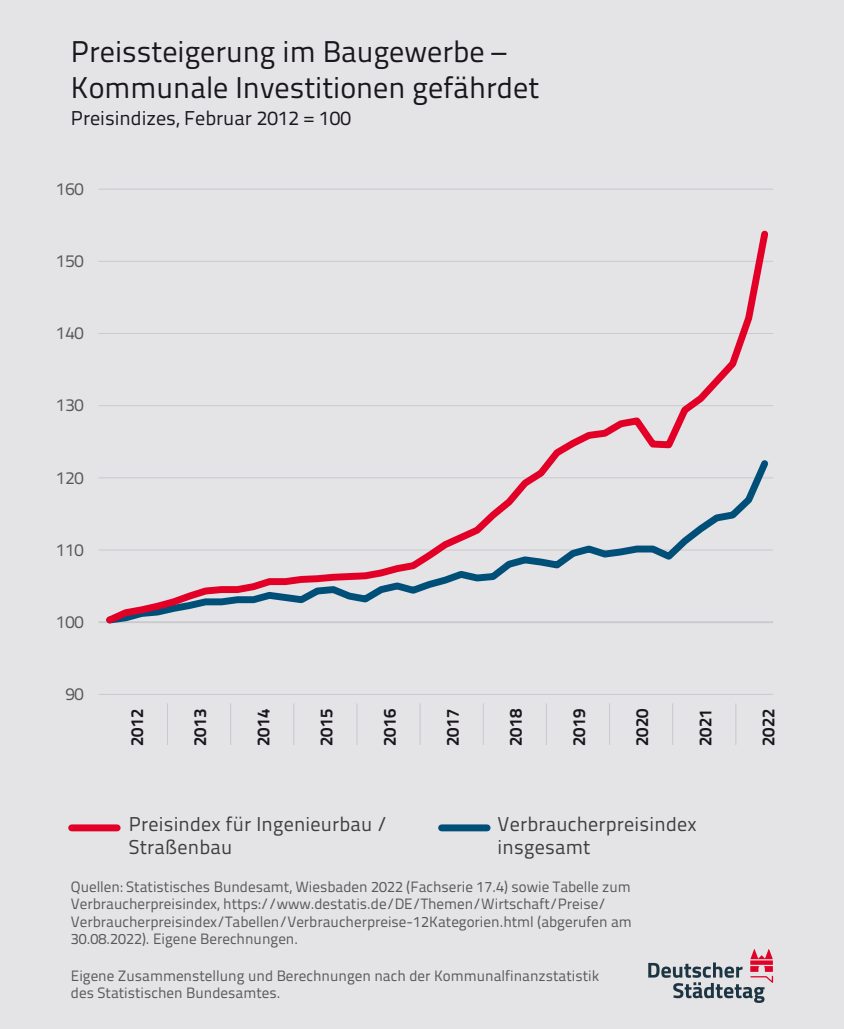
<style>
.page{position:relative;width:844px;height:1029px;background:#fff}
.page>*{position:absolute;margin:0;border:0;box-sizing:border-box;transform-origin:0 0}
.t1{font:30px/36px "Titillium Text 25 L 400 wt";color:#1a171c}
.t2{font:20px/22.5px "Titillium Text 25 L 400 wt";letter-spacing:.01em;color:#3e3d40}
.t3{font:20px "Titillium Text 25 L 400 wt";color:#1a171c}
.t4{font:17.5px "Titillium Text 25 L 800 wt";color:#1a171c}
.t5{font:17.5px "Titillium Text 25 L 400 wt";color:#58585a}
.t6{font:15px/17.5px "Titillium Text 25 L 400 wt";color:#58585a}
</style>
<div class="page">
<div style="left:0;top:0;width:843px;height:1029px;background:#e4e3e6"></div>
<hr style="left:98px;top:621px;width:674px;height:2px;background:#c9c9ce">
<hr style="left:98px;top:550px;width:674px;height:1px;background:#c9c9ce">
<hr style="left:98px;top:694px;width:674px;height:1px;background:#c9c9ce">
<hr style="left:167px;top:703px;width:1px;height:42px;background:#c9c9ce">
<hr style="left:230px;top:703px;width:1px;height:42px;background:#c9c9ce">
<hr style="left:293px;top:703px;width:1px;height:42px;background:#c9c9ce">
<hr style="left:356px;top:703px;width:1px;height:42px;background:#c9c9ce">
<hr style="left:419px;top:703px;width:1px;height:42px;background:#c9c9ce">
<hr style="left:482px;top:703px;width:1px;height:42px;background:#c9c9ce">
<hr style="left:545px;top:703px;width:1px;height:42px;background:#c9c9ce">
<hr style="left:609px;top:703px;width:1px;height:42px;background:#c9c9ce">
<hr style="left:672px;top:703px;width:1px;height:42px;background:#c9c9ce">
<hr style="left:735px;top:703px;width:1px;height:42px;background:#c9c9ce">
<hr style="left:98px;top:477px;width:674px;height:1px;background:#c9c9ce">
<hr style="left:98px;top:405px;width:674px;height:1px;background:#c9c9ce">
<hr style="left:98px;top:333px;width:674px;height:1px;background:#c9c9ce">
<hr style="left:98px;top:261px;width:674px;height:1px;background:#c9c9ce">
<hr style="left:98px;top:189px;width:674px;height:1px;background:#c9c9ce">
<svg style="left:648px;top:949px;width:124px;height:54px"></svg>
<svg style="left:100px;top:230px;width:671px;height:394px"></svg>
<div style="left:72px;top:824px;width:45px;height:7px;background:#e20027"></div>
<div style="left:441px;top:824px;width:46px;height:7px;background:#004f79"></div>
<h1 class="t1" style="left:71px;top:32px;width:469px">Preissteigerung im Baugewerbe –<br>Kommunale Investitionen gefährdet</h1>
<h2 class="t3" style="left:71px;top:104px;width:281px">Preisindizes, Februar 2012 = 100</h2>
<p class="t5" style="left:56px;top:176px;width:29px">160</p>
<p class="t5" style="left:56px;top:248px;width:29px">150</p>
<p class="t5" style="left:56px;top:320px;width:29px">140</p>
<p class="t5" style="left:56px;top:392px;width:29px">130</p>
<p class="t5" style="left:56px;top:464px;width:29px">120</p>
<p class="t5" style="left:56px;top:537px;width:29px">110</p>
<p class="t5" style="left:56px;top:609px;width:29px">100</p>
<p class="t5" style="left:65px;top:681px;width:20px">90</p>
<p class="t4" style="left:123px;top:746px;width:39px;rotate:-90deg">2012</p>
<p class="t4" style="left:186px;top:746px;width:39px;rotate:-90deg">2013</p>
<p class="t4" style="left:250px;top:746px;width:39px;rotate:-90deg">2014</p>
<p class="t4" style="left:313px;top:746px;width:39px;rotate:-90deg">2015</p>
<p class="t4" style="left:376px;top:746px;width:39px;rotate:-90deg">2016</p>
<p class="t4" style="left:439px;top:746px;width:39px;rotate:-90deg">2017</p>
<p class="t4" style="left:502px;top:746px;width:39px;rotate:-90deg">2018</p>
<p class="t4" style="left:565px;top:746px;width:39px;rotate:-90deg">2019</p>
<p class="t4" style="left:628px;top:746px;width:39px;rotate:-90deg">2020</p>
<p class="t4" style="left:691px;top:746px;width:39px;rotate:-90deg">2021</p>
<p class="t4" style="left:754px;top:746px;width:39px;rotate:-90deg">2022</p>
<h2 class="t2" style="left:129px;top:812px;width:260px">Preisindex für Ingenieurbau /<br>Straßenbau</h2>
<h2 class="t2" style="left:497px;top:812px;width:200px">Verbraucherpreisindex insgesamt</h2>
<p class="t6" style="left:71px;top:877px;width:562px">Quellen: Statistisches Bundesamt, Wiesbaden 2022 (Fachserie 17.4) sowie Tabelle zum Verbraucherpreisindex, https://www.destatis.de/DE/Themen/Wirtschaft/Preise/ Verbraucherpreisindex/Tabellen/Verbraucherpreise-12Kategorien.html (abgerufen am 30.08.2022). Eigene Berechnungen.</p>
<p class="t6" style="left:71px;top:966px;width:529px">Eigene Zusammenstellung und Berechnungen nach der Kommunalfinanzstatistik des Statistischen Bundesamtes.</p>
</div>
